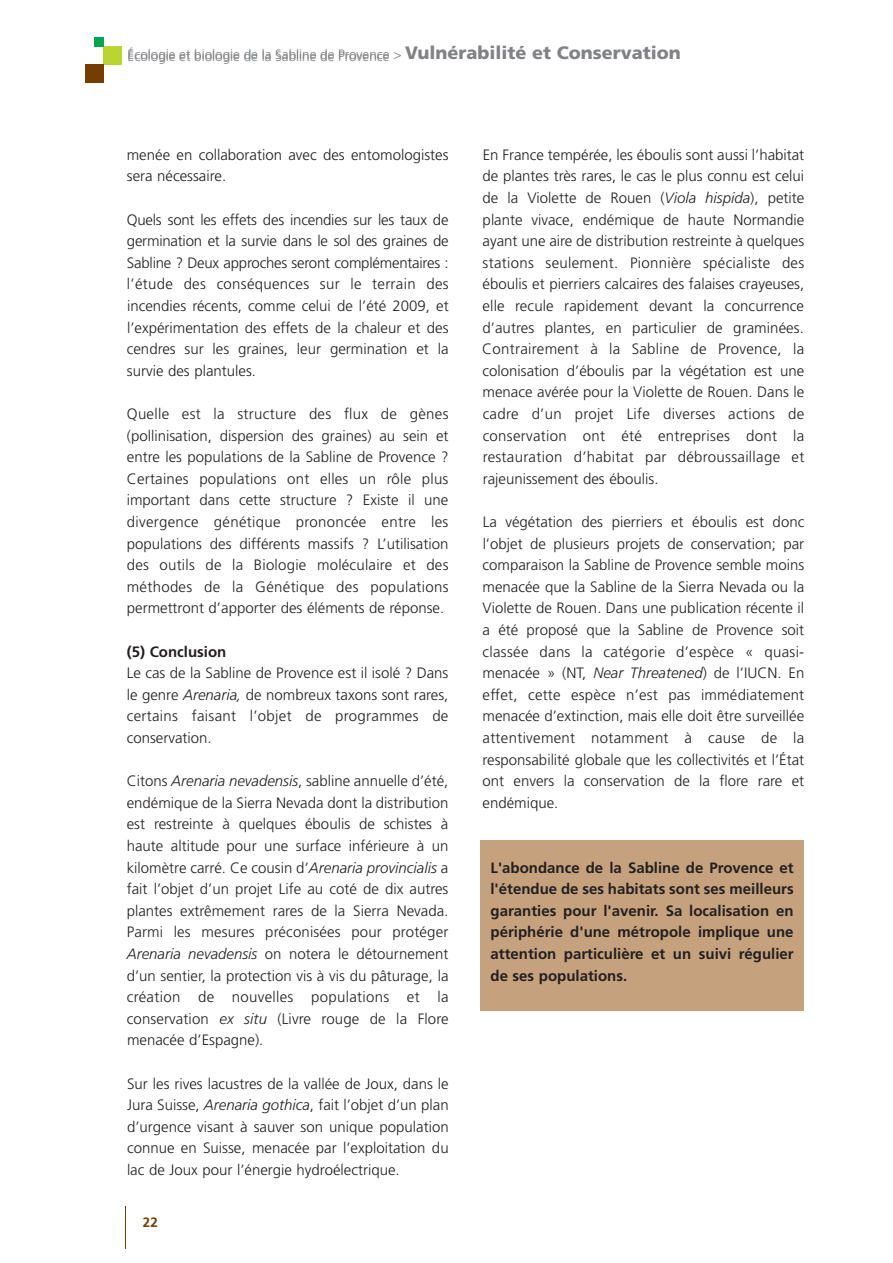
<style>
.page{position:relative;width:893px;height:1263px;background:#fff}
.page>*{position:absolute;margin:0;border:0;box-sizing:border-box;transform-origin:0 0}
.t1{font:900 18px "Frutiger LT Std";color:#808285}
.t2{font:300 15px/21.6px "Frutiger LT Std";color:#231f20;text-align:justify}
.t3{font:700 15px/21.6px "Frutiger LT Std";color:#231f20;text-align:justify}
.t4{font:300 13.5px "Frutiger";color:#808285}
.t5{font:700 13.5px "Frutiger LT Std";color:#753e00}
.s1{font-weight:300;font-size:13.5px}
.s2{font-weight:700}
.s3{font-style:italic}
</style>
<div class="page">
<div style="left:103px;top:46px;width:18px;height:18px;background:#bad432"></div>
<div style="left:85px;top:64px;width:18px;height:18px;background:#753e00"></div>
<div style="left:94px;top:37px;width:9px;height:9px;background:#00a54f"></div>
<hr style="left:126px;top:1207px;width:1px;height:42px;background:#753e00">
<div style="left:480px;top:840px;width:324px;height:170px;background:#c6a17d"></div>
<p class="t1" style="left:393px;top:46px;width:289px"><span class="s1">&gt;</span> Vulnérabilité et Conservation</p>
<p class="t4" style="left:128px;top:51px;width:264px">Écologie et biologie de la Sabline de Provence</p>
<p class="t2" style="left:127px;top:145px;width:323px">menée en collaboration avec des entomologistes sera nécessaire.</p>
<p class="t2" style="left:127px;top:210px;width:323px">Quels sont les effets des incendies sur les taux de germination et la survie dans le sol des graines de Sabline ? Deux approches seront complémentaires : l’étude des conséquences sur le terrain des incendies récents, comme celui de l’été 2009, et l’expérimentation des effets de la chaleur et des cendres sur les graines, leur germination et la survie des plantules.</p>
<p class="t2" style="left:127px;top:404px;width:323px">Quelle est la structure des flux de gènes (pollinisation, dispersion des graines) au sein et entre les populations de la Sabline de Provence ?<br>Certaines populations ont elles un rôle plus important dans cette structure ? Existe il une divergence génétique prononcée entre les populations des différents massifs ? L’utilisation des outils de la Biologie moléculaire et des méthodes de la Génétique des populations permettront d’apporter des éléments de réponse.</p>
<p class="t2" style="left:127px;top:642px;width:323px;text-align:left"><span class="s2">(5) Conclusion<br></span>Le cas de la Sabline de Provence est il isolé ? Dans le genre <span class="s3">Arenaria,</span> de nombreux taxons sont rares, certains faisant l’objet de programmes de conservation.</p>
<p class="t2" style="left:127px;top:771px;width:324px">Citons <span class="s3">Arenaria nevadensis</span>, sabline annuelle d’été, endémique de la Sierra Nevada dont la distribution est restreinte à quelques éboulis de schistes à haute altitude pour une surface inférieure à un kilomètre carré. Ce cousin d’<span class="s3">Arenaria provincialis</span> a fait l’objet d’un projet Life au coté de dix autres plantes extrêmement rares de la Sierra Nevada.<br>Parmi les mesures préconisées pour protéger <span class="s3">Arenaria nevadensis</span> on notera le détournement d’un sentier, la protection vis à vis du pâturage, la création de nouvelles populations et la conservation <span class="s3">ex situ</span> (Livre rouge de la Flore menacée d’Espagne).</p>
<p class="t2" style="left:127px;top:1074px;width:323px">Sur les rives lacustres de la vallée de Joux, dans le Jura Suisse, <span class="s3">Arenaria gothica</span>, fait l’objet d’un plan d’urgence visant à sauver son unique population connue en Suisse, menacée par l’exploitation du lac de Joux pour l’énergie hydroélectrique.</p>
<p class="t5" style="left:143px;top:1216px;width:17px">22</p>
<p class="t2" style="left:482px;top:145px;width:324px">En France tempérée, les éboulis sont aussi l’habitat de plantes très rares, le cas le plus connu est celui de la Violette de Rouen (<span class="s3">Viola hispida</span>), petite plante vivace, endémique de haute Normandie ayant une aire de distribution restreinte à quelques stations seulement. Pionnière spécialiste des éboulis et pierriers calcaires des falaises crayeuses, elle recule rapidement devant la concurrence d’autres plantes, en particulier de graminées.<br>Contrairement à la Sabline de Provence, la colonisation d’éboulis par la végétation est une menace avérée pour la Violette de Rouen. Dans le cadre d’un projet Life diverses actions de conservation ont été entreprises dont la restauration d’habitat par débroussaillage et rajeunissement des éboulis.</p>
<p class="t2" style="left:482px;top:512px;width:323px">La végétation des pierriers et éboulis est donc l’objet de plusieurs projets de conservation; par comparaison la Sabline de Provence semble moins menacée que la Sabline de la Sierra Nevada ou la Violette de Rouen. Dans une publication récente il a été proposé que la Sabline de Provence soit classée dans la catégorie d’espèce « quasi&shy;menacée » (NT, <span class="s3">Near Threatened</span>) de l’IUCN. En effet, cette espèce n’est pas immédiatement menacée d’extinction, mais elle doit être surveillée attentivement notamment à cause de la responsabilité globale que les collectivités et l’État ont envers la conservation de la flore rare et endémique.</p>
<p class="t3" style="left:490px;top:858px;width:305px">L'abondance de la Sabline de Provence et l'étendue de ses habitats sont ses meilleurs garanties pour l'avenir. Sa localisation en périphérie d'une métropole implique une attention particulière et un suivi régulier de ses populations.</p>
</div>
